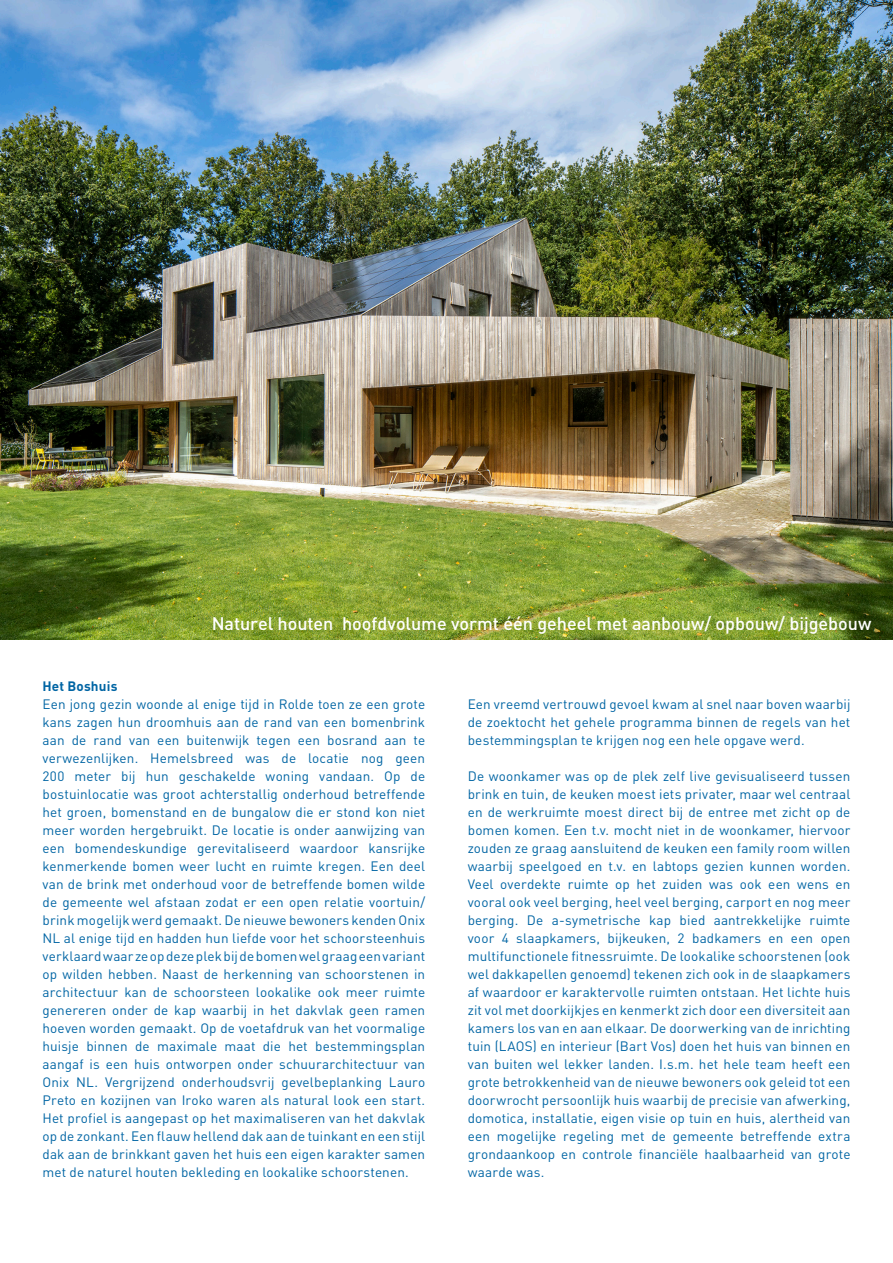
<style>
.page{position:relative;width:893px;height:1263px;background:#fff}
.page>*{position:absolute;margin:0;border:0;box-sizing:border-box;transform-origin:0 0}
.t1{font:500 18px "DINOT";letter-spacing:-.005em;color:#fff}
.t2{font:13.5px/18px "DINOT";letter-spacing:.01em;color:#0065a4;text-align:justify}
.t3{font:700 13.5px "DINOT";letter-spacing:.015em;color:#0065a4}
</style>
<div class="page">
<img style="left:0;top:0;width:893px;height:640px">
<p class="t1" style="left:212px;top:610px;width:661px">Naturel houten hoofdvolume vormt één geheel met aanbouw/ opbouw/ bijgebouw</p>
<p class="t3" style="left:43px;top:675px;width:76px">Het Boshuis</p>
<p class="t2" style="left:43px;top:694px;width:384px">Een jong gezin woonde al enige tijd in Rolde toen ze een grote kans zagen hun droomhuis aan de rand van een bomenbrink aan de rand van een buitenwijk tegen een bosrand aan te verwezenlijken. Hemelsbreed was de locatie nog geen 200 meter bij hun geschakelde woning vandaan. Op de bostuinlocatie was groot achterstallig onderhoud betreffende het groen, bomenstand en de bungalow die er stond kon niet meer worden hergebruikt. De locatie is onder aanwijzing van een bomendeskundige gerevitaliseerd waardoor kansrijke kenmerkende bomen weer lucht en ruimte kregen. Een deel van de brink met onderhoud voor de betreffende bomen wilde de gemeente wel afstaan zodat er een open relatie voortuin/ brink mogelijk werd gemaakt. De nieuwe bewoners kenden Onix NL al enige tijd en hadden hun liefde voor het schoorsteenhuis verklaard waar ze op deze plek bij de bomen wel graag een variant op wilden hebben. Naast de herkenning van schoorstenen in architectuur kan de schoorsteen lookalike ook meer ruimte genereren onder de kap waarbij in het dakvlak geen ramen hoeven worden gemaakt. Op de voetafdruk van het voormalige huisje binnen de maximale maat die het bestemmingsplan aangaf is een huis ontworpen onder schuurarchitectuur van Onix NL. Vergrijzend onderhoudsvrij gevelbeplanking Lauro Preto en kozijnen van Iroko waren als natural look een start.<br>Het profiel is aangepast op het maximaliseren van het dakvlak op de zonkant. Een flauw hellend dak aan de tuinkant en een stijl dak aan de brinkkant gaven het huis een eigen karakter samen met de naturel houten bekleding en lookalike schoorstenen.</p>
<p class="t2" style="left:468px;top:694px;width:384px">Een vreemd vertrouwd gevoel kwam al snel naar boven waarbij de zoektocht het gehele programma binnen de regels van het bestemmingsplan te krijgen nog een hele opgave werd.</p>
<p class="t2" style="left:468px;top:766px;width:384px">De woonkamer was op de plek zelf live gevisualiseerd tussen brink en tuin, de keuken moest iets privater, maar wel centraal en de werkruimte moest direct bij de entree met zicht op de bomen komen. Een t.v. mocht niet in de woonkamer, hiervoor zouden ze graag aansluitend de keuken een family room willen waarbij speelgoed en t.v. en labtops gezien kunnen worden.<br>Veel overdekte ruimte op het zuiden was ook een wens en vooral ook veel berging, heel veel berging, carport en nog meer berging. De a-symetrische kap bied aantrekkelijke ruimte voor 4 slaapkamers, bijkeuken, 2 badkamers en een open multifunctionele fitnessruimte. De lookalike schoorstenen (ook wel dakkapellen genoemd) tekenen zich ook in de slaapkamers af waardoor er karaktervolle ruimten ontstaan. Het lichte huis zit vol met doorkijkjes en kenmerkt zich door een diversiteit aan kamers los van en aan elkaar. De doorwerking van de inrichting tuin (LAOS) en interieur (Bart Vos) doen het huis van binnen en van buiten wel lekker landen. I.s.m. het hele team heeft een grote betrokkenheid van de nieuwe bewoners ook geleid tot een doorwrocht persoonlijk huis waarbij de precisie van afwerking, domotica, installatie, eigen visie op tuin en huis, alertheid van een mogelijke regeling met de gemeente betreffende extra grondaankoop en controle financiële haalbaarheid van grote waarde was.</p>
</div>
